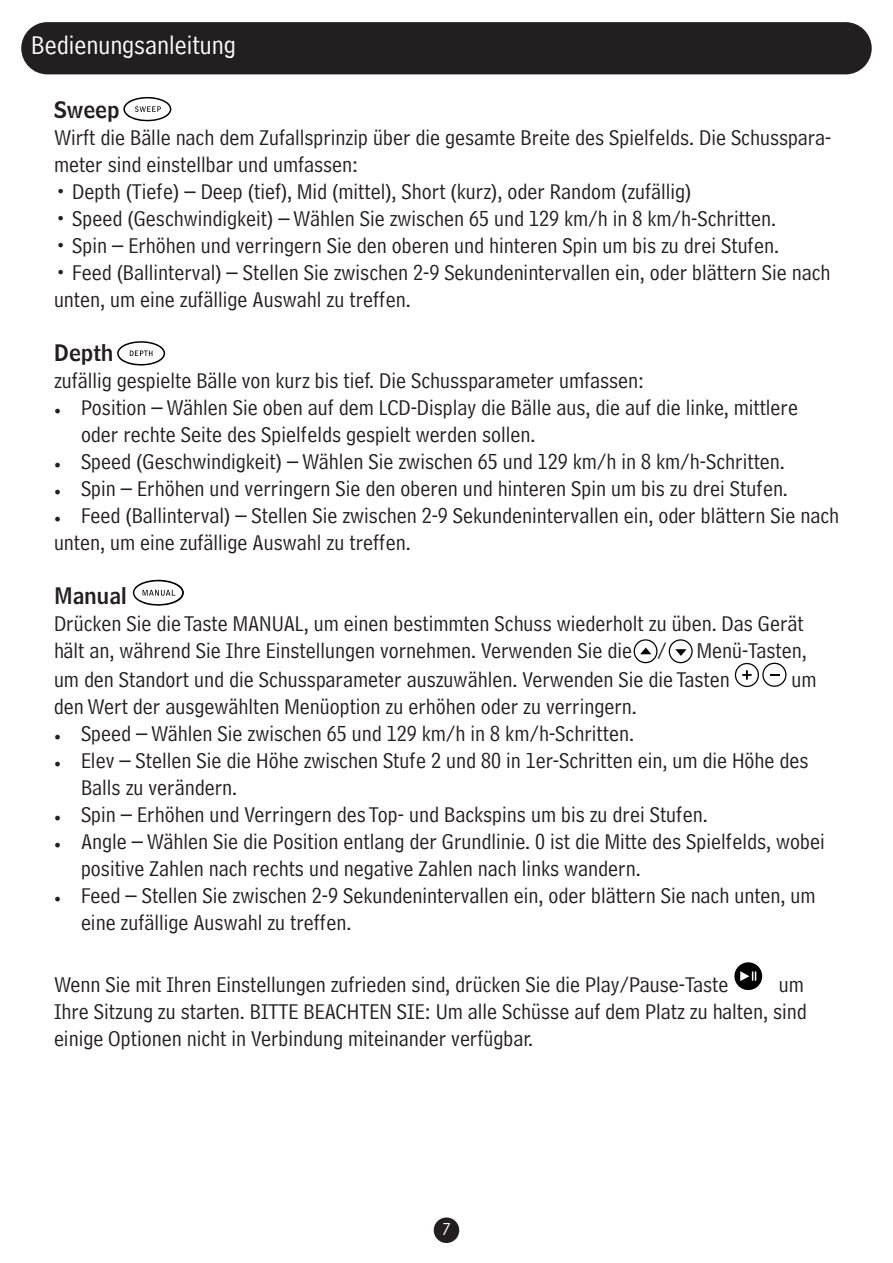
<style>
.page{position:relative;width:893px;height:1263px;background:#fff}
.page>*{position:absolute;margin:0;border:0;box-sizing:border-box;transform-origin:0 0}
.t1{font:27px "Bell Centennial Std Address";color:#fff}
.t2{font:22.5px/27px "Bell Centennial Std Address";color:#231f20}
.t3{font:22.5px "Bell Centennial Std Name Num";color:#231f20}
.t4{font:18px "Bell Centennial Std Address";color:#fff}
.s1{font-family:"Minion Pro";font-size:18px}
</style>
<div class="page">
<div style="left:434px;top:1217px;width:25px;height:26px;background:#231f20;border-radius:50%"></div>
<div style="left:21px;top:22px;width:851px;height:52px;background:#231f20;border-radius:26px"></div>
<svg style="left:117px;top:341px;width:48px;height:25px"></svg>
<svg style="left:735px;top:663px;width:51px;height:24px"></svg>
<svg style="left:734px;top:962px;width:29px;height:29px"></svg>
<svg style="left:132px;top:579px;width:52px;height:27px"></svg>
<svg style="left:634px;top:639px;width:23px;height:24px"></svg>
<svg style="left:669px;top:639px;width:24px;height:24px"></svg>
<svg style="left:123px;top:96px;width:49px;height:26px"></svg>
<p class="t1" style="left:31px;top:29px;width:206px">Bedienungsanleitung</p>
<p class="t3" style="left:54px;top:96px;width:67px">Sweep</p>
<p class="t2" style="left:54px;top:124px;width:779px">Wirft die Bälle nach dem Zufallsprinzip über die gesamte Breite des Spielfelds. Die Schusspara&shy;meter sind einstellbar und umfassen:</p>
<p class="t2" style="left:54px;top:178px;width:639px">• Depth (Tiefe) – Deep (tief), Mid (mittel), Short (kurz), oder Random (zufällig)</p>
<p class="t2" style="left:54px;top:205px;width:724px">• Speed (Geschwindigkeit) – Wählen Sie zwischen 65 und 129 km/h in 8 km/h-Schritten.</p>
<p class="t2" style="left:54px;top:232px;width:727px">• Spin – Erhöhen und verringern Sie den oberen und hinteren Spin um bis zu drei Stufen.</p>
<p class="t2" style="left:54px;top:259px;width:778px">• Feed (Ballinterval) – Stellen Sie zwischen 2-9 Sekundenintervallen ein, oder blättern Sie nach unten, um eine zufällige Auswahl zu treffen.</p>
<p class="t3" style="left:54px;top:339px;width:61px">Depth</p>
<p class="t2" style="left:54px;top:367px;width:592px">zufällig gespielte Bälle von kurz bis tief. Die Schussparameter umfassen:</p>
<p class="t2" style="left:81px;top:394px;width:719px;text-indent:-27px"><span class="s1">•</span> Position – Wählen Sie oben auf dem LCD-Display die Bälle aus, die auf die linke, mittlere oder rechte Seite des Spielfelds gespielt werden sollen.</p>
<p class="t2" style="left:54px;top:448px;width:732px"><span class="s1">•</span> Speed (Geschwindigkeit) – Wählen Sie zwischen 65 und 129 km/h in 8 km/h-Schritten.</p>
<p class="t2" style="left:54px;top:475px;width:735px"><span class="s1">•</span> Spin – Erhöhen und verringern Sie den oberen und hinteren Spin um bis zu drei Stufen.</p>
<p class="t2" style="left:54px;top:502px;width:787px"><span class="s1">•</span> Feed (Ballinterval) – Stellen Sie zwischen 2-9 Sekundenintervallen ein, oder blättern Sie nach unten, um eine zufällige Auswahl zu treffen.</p>
<p class="t3" style="left:54px;top:582px;width:75px">Manual</p>
<p class="t2" style="left:54px;top:610px;width:751px">Drücken Sie die Taste MANUAL, um einen bestimmten Schuss wiederholt zu üben. Das Gerät hält an, während Sie Ihre Einstellungen vornehmen. Verwenden Sie die /</p>
<p class="t2" style="left:54px;top:636px;width:754px;line-height:29px;text-indent:643px">Menü-Tasten, um den Standort und die Schussparameter auszuwählen. Verwenden Sie die Tasten</p>
<p class="t2" style="left:791px;top:666px;width:26px">um</p>
<p class="t2" style="left:54px;top:693px;width:584px">den Wert der ausgewählten Menüoption zu erhöhen oder zu verringern.</p>
<p class="t2" style="left:54px;top:720px;width:581px"><span class="s1">•</span> Speed – Wählen Sie zwischen 65 und 129 km/h in 8 km/h-Schritten.</p>
<p class="t2" style="left:81px;top:747px;width:729px;text-indent:-27px"><span class="s1">•</span> Elev – Stellen Sie die Höhe zwischen Stufe 2 und 80 in 1er-Schritten ein, um die Höhe des<br>Balls zu verändern.</p>
<p class="t2" style="left:54px;top:801px;width:655px"><span class="s1">•</span> Spin – Erhöhen und Verringern des Top- und Backspins um bis zu drei Stufen.</p>
<p class="t2" style="left:81px;top:828px;width:745px;text-indent:-27px"><span class="s1">•</span> Angle – Wählen Sie die Position entlang der Grundlinie. 0 ist die Mitte des Spielfelds, wobei positive Zahlen nach rechts und negative Zahlen nach links wandern.</p>
<p class="t2" style="left:81px;top:882px;width:736px;text-indent:-27px"><span class="s1">•</span> Feed – Stellen Sie zwischen 2-9 Sekundenintervallen ein, oder blättern Sie nach unten, um eine zufällige Auswahl zu treffen.</p>
<p class="t2" style="left:54px;top:971px;width:676px">Wenn Sie mit Ihren Einstellungen zufrieden sind, drücken Sie die Play/Pause-Taste</p>
<p class="t2" style="left:54px;top:971px;width:754px;text-indent:725px">um<br>Ihre Sitzung zu starten. BITTE BEACHTEN SIE: Um alle Schüsse auf dem Platz zu halten, sind einige Optionen nicht in Verbindung miteinander verfügbar.</p>
<p class="t4" style="left:442px;top:1218px;width:9px">7</p>
</div>
